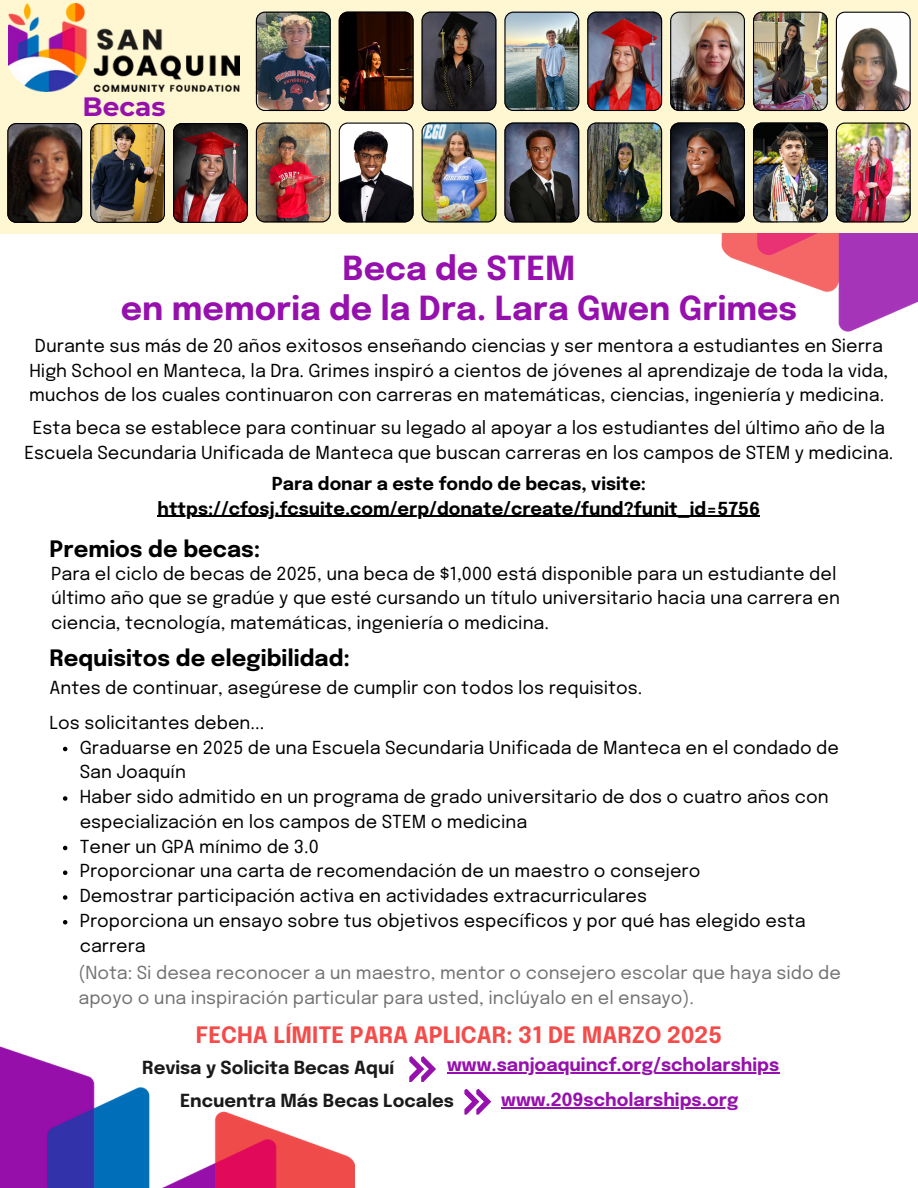
<style>
.page{position:relative;width:918px;height:1188px;background:#fff}
.page>*{position:absolute;margin:0;border:0;box-sizing:border-box;transform-origin:0 0}
.t1{font:700 33px "Epilogue";color:#9610ad}
.t2{font:700 26.4px "Montserrat";color:#9610ad}
.t3{font:700 24px "Montserrat";color:#9610ad}
.t4{font:700 22.5px "Epilogue";color:#000}
.t5{font:700 22.5px "Epilogue";color:#f44c4b}
.t6{font:700 18px "Epilogue";color:#9610ad}
.t7{font:700 18px "Epilogue";color:#1a1a1a}
.t8{font:17.85px/24.8px "Epilogue";color:#000}
.t9{font:17.85px/24.8px "Epilogue";color:#737373}
.t10{font:700 17.85px "Epilogue";color:#000}
</style>
<div class="page">
<svg style="left:63px;top:747px;width:4px;height:4px"></svg>
<svg style="left:63px;top:796px;width:4px;height:5px"></svg>
<svg style="left:63px;top:846px;width:4px;height:4px"></svg>
<svg style="left:63px;top:871px;width:4px;height:4px"></svg>
<svg style="left:63px;top:895px;width:4px;height:5px"></svg>
<svg style="left:63px;top:920px;width:4px;height:5px"></svg>
<div style="left:0;top:0;width:918px;height:234px;background:#fff7d1"></div>
<img style="left:90px;top:123px;width:75px;height:100px">
<img style="left:173px;top:123px;width:75px;height:100px">
<img style="left:836px;top:123px;width:75px;height:99px">
<img style="left:753px;top:123px;width:75px;height:99px">
<svg style="left:670px;top:123px;width:75px;height:99px;background:#342927"></svg>
<img style="left:587px;top:123px;width:75px;height:99px">
<img style="left:504px;top:123px;width:75px;height:99px">
<img style="left:422px;top:123px;width:74px;height:99px">
<svg style="left:339px;top:123px;width:75px;height:99px;background:#7d7878"></svg>
<img style="left:256px;top:123px;width:75px;height:99px">
<svg style="left:7px;top:123px;width:75px;height:100px;background:#4b352b"></svg>
<img style="left:256px;top:12px;width:75px;height:99px">
<svg style="left:339px;top:12px;width:75px;height:99px;background:#301206"></svg>
<svg style="left:422px;top:12px;width:74px;height:99px;background:#353134"></svg>
<img style="left:504px;top:12px;width:75px;height:99px">
<img style="left:587px;top:12px;width:75px;height:99px">
<img style="left:670px;top:12px;width:75px;height:99px">
<img style="left:753px;top:12px;width:75px;height:99px">
<img style="left:836px;top:12px;width:75px;height:99px">
<img style="left:9px;top:4px;width:230px;height:87px">
<img style="left:721px;top:233px;width:197px;height:98px">
<img style="left:0;top:1046px;width:354px;height:142px">
<hr style="left:158px;top:516px;width:602px;height:1px;background:#000">
<hr style="left:501px;top:1107px;width:237px;height:1px;background:#9610ad">
<svg style="left:464px;top:1089px;width:27px;height:26px"></svg>
<svg style="left:409px;top:1056px;width:27px;height:26px"></svg>
<hr style="left:447px;top:1073px;width:322px;height:1px;background:#9610ad">
<p class="t3" style="left:53px;top:82px;width:87px">BECAS</p>
<p class="t2" style="left:83px;top:91px;width:84px">Becas</p>
<p class="t1" style="left:343px;top:254px;width:234px">Beca de STEM</p>
<h5 class="t1" style="left:121px;top:294px;width:678px">en memoria de la Dra. Lara Gwen Grimes</h5>
<p class="t8" style="left:29px;top:335px;width:861px;text-align:center">Durante sus más de 20 años exitosos enseñando ciencias y ser mentora a estudiantes en Sierra<br>High School en Manteca, la Dra. Grimes inspiró a cientos de jóvenes al aprendizaje de toda la vida, muchos de los cuales continuaron con carreras en matemáticas, ciencias, ingeniería y medicina.</p>
<p class="t8" style="left:24px;top:417px;width:871px;text-align:center">Esta beca se establece para continuar su legado al apoyar a los estudiantes del último año de la<br>Escuela Secundaria Unificada de Manteca que buscan carreras en los campos de STEM y medicina.</p>
<p class="t10" style="left:272px;top:476px;width:376px">Para donar a este fondo de becas, visite:</p>
<p class="t10" style="left:158px;top:501px;width:604px">https://cfosj.fcsuite.com/erp/donate/create/fund?funit_id=5756</p>
<p class="t4" style="left:49px;top:539px;width:213px">Premios de becas:</p>
<p class="t8" style="left:51px;top:562px;width:790px">Para el ciclo de becas de 2025, una beca de $1,000 está disponible para un estudiante del último año que se gradúe y que esté cursando un título universitario hacia una carrera en ciencia, tecnología, matemáticas, ingeniería o medicina.</p>
<p class="t4" style="left:49px;top:648px;width:302px">Requisitos de elegibilidad:</p>
<p class="t8" style="left:49px;top:677px;width:594px">Antes de continuar, asegúrese de cumplir con todos los requisitos.</p>
<p class="t8" style="left:49px;top:711px;width:216px">Los solicitantes deben...</p>
<h2 class="t8" style="left:80px;top:736px;width:761px">Graduarse en 2025 de una Escuela Secundaria Unificada de Manteca en el condado de<br>San Joaquín</h2>
<h3 class="t8" style="left:80px;top:786px;width:750px">Haber sido admitido en un programa de grado universitario de dos o cuatro años con especialización en los campos de STEM o medicina</h3>
<p class="t8" style="left:80px;top:835px;width:241px">Tener un GPA mínimo de 3.0</p>
<p class="t8" style="left:80px;top:860px;width:622px">Proporcionar una carta de recomendación de un maestro o consejero</p>
<p class="t8" style="left:80px;top:885px;width:569px">Demostrar participación activa en actividades extracurriculares</p>
<p class="t8" style="left:80px;top:909px;width:727px">Proporciona un ensayo sobre tus objetivos específicos y por qué has elegido esta carrera</p>
<p class="t9" style="left:79px;top:962px;width:764px">(Nota: Si desea reconocer a un maestro, mentor o consejero escolar que haya sido de apoyo o una inspiración particular para usted, inclúyalo en el ensayo).</p>
<p class="t5" style="left:196px;top:1025px;width:528px">FECHA LÍMITE PARA APLICAR: 31 DE MARZO 2025</p>
<h6 class="t7" style="left:142px;top:1059px;width:253px">Revisa y Solicita Becas Aquí</h6>
<p class="t6" style="left:447px;top:1057px;width:334px">www.sanjoaquincf.org/scholarships</p>
<h4 class="t7" style="left:180px;top:1093px;width:275px">Encuentra Más Becas Locales</h4>
<p class="t6" style="left:501px;top:1092px;width:239px">www.209scholarships.org</p>
</div>
